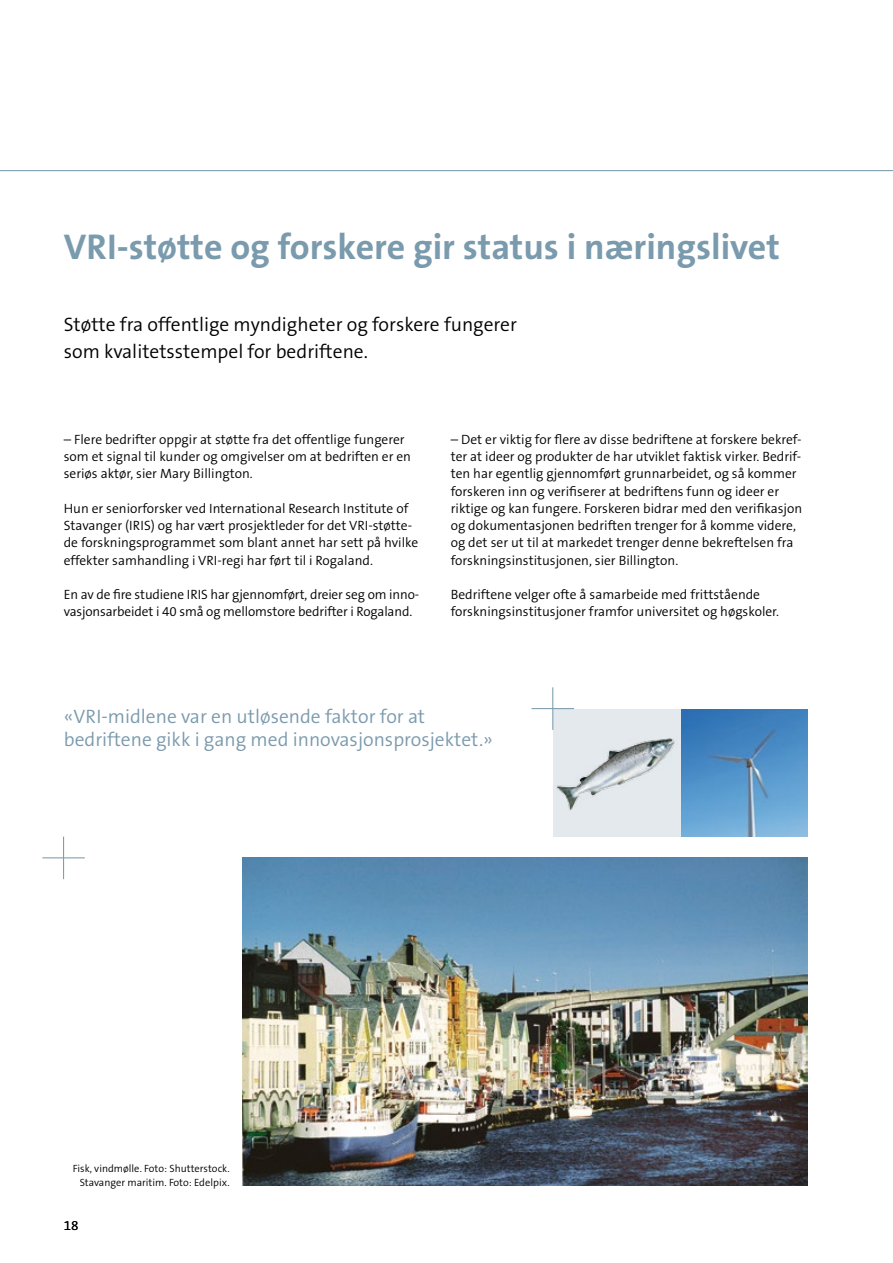
<style>
.page{position:relative;width:893px;height:1263px;background:#fff}
.page>*{position:absolute;margin:0;border:0;box-sizing:border-box;transform-origin:0 0}
.t1{font:700 36px "The Sans B7";color:#7a9aad}
.t2{font:300 19.5px/22.5px "The Sans B4";color:#7a9aad}
.t3{font:300 19.5px/27px "The Sans B4";color:#000}
.t4{font:300 13.5px/17.2px "The Sans B4";color:#000}
.t5{font:300 10.5px/14.2px "The Sans B4";color:#000;text-align:right}
</style>
<div class="page">
<hr style="left:0;top:170px;width:893px;height:1px;background:#7a9aad">
<img style="left:242px;top:858px;width:566px;height:328px">
<img style="left:680px;top:709px;width:128px;height:128px">
<div style="left:553px;top:709px;width:127px;height:128px;background:#e3e9ed"></div>
<img style="left:557px;top:738px;width:118px;height:72px">
<hr style="left:531px;top:708px;width:43px;height:1px;background:#7a9aad">
<hr style="left:552px;top:687px;width:1px;height:43px;background:#7a9aad">
<hr style="left:42px;top:857px;width:43px;height:1px;background:#7a9aad">
<hr style="left:63px;top:837px;width:1px;height:42px;background:#7a9aad">
<h1 class="t1" style="left:64px;top:227px;width:718px">VRI-støtte og forskere gir status i næringslivet</h1>
<h2 class="t3" style="left:64px;top:311px;width:455px">Støtte fra offentlige myndigheter og forskere fungerer som kvalitetsstempel for bedriftene.</h2>
<p class="t4" style="left:64px;top:431px;width:349px">– Flere bedrifter oppgir at støtte fra det offentlige fungerer som et signal til kunder og omgivelser om at bedriften er en seriøs aktør, sier Mary Billington.</p>
<p class="t4" style="left:64px;top:500px;width:356px">Hun er seniorforsker ved International Research Institute of Stavanger (IRIS) og har vært prosjektleder for det VRI-støtte&shy;de forskningsprogrammet som blant annet har sett på hvilke effekter samhandling i VRI-regi har ført til i Rogaland.</p>
<p class="t4" style="left:64px;top:586px;width:357px">En av de fire studiene IRIS har gjennomført, dreier seg om inno&shy;vasjonsarbeidet i 40 små og mellomstore bedrifter i Rogaland.</p>
<p class="t4" style="left:451px;top:431px;width:353px">– Det er viktig for flere av disse bedriftene at forskere bekref&shy;ter at ideer og produkter de har utviklet faktisk virker. Bedrif&shy;ten har egentlig gjennomført grunnarbeidet, og så kommer forskeren inn og verifiserer at bedriftens funn og ideer er riktige og kan fungere. Forskeren bidrar med den verifikasjon og dokumentasjonen bedriften trenger for å komme videre, og det ser ut til at markedet trenger denne bekreftelsen fra forskningsinstitusjonen, sier Billington.</p>
<p class="t4" style="left:451px;top:586px;width:330px">Bedriftene velger ofte å samarbeide med frittstående forskningsinstitusjoner framfor universitet og høgskoler.</p>
<h2 class="t2" style="left:64px;top:706px;width:431px">«VRI-midlene var en utløsende faktor for at bedriftene gikk i gang med innovasjonsprosjektet.»</h2>
<p class="t5" style="left:73px;top:1161px;width:158px">Fisk, vindmølle. Foto: Shutterstock.<br>Stavanger maritim. Foto: Edelpix.</p>
<p class="t4" style="left:64px;top:1218px;width:16px">18</p>
</div>
